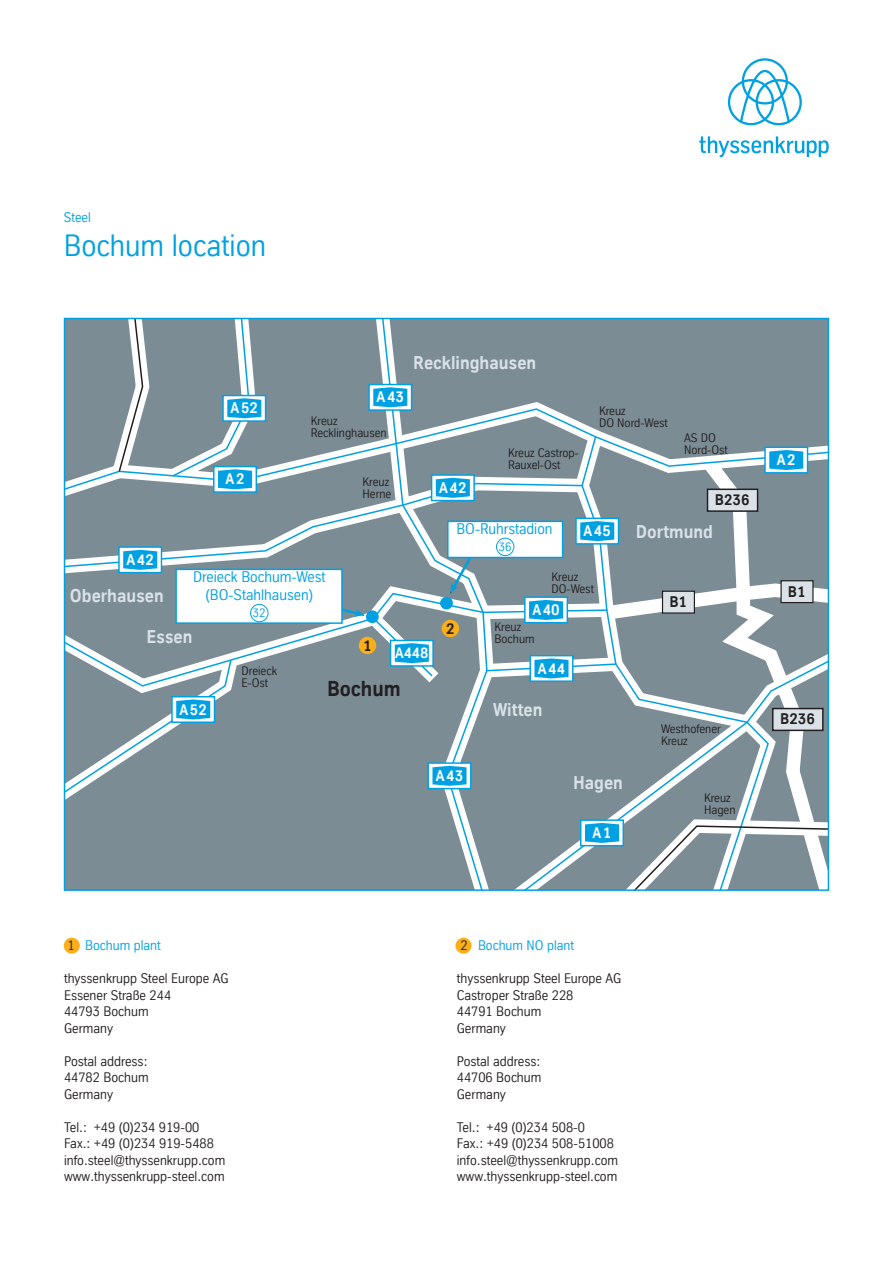
<style>
.page{position:relative;width:893px;height:1263px;background:#fff}
.page>*{position:absolute;margin:0;border:0;box-sizing:border-box;transform-origin:0 0}
.t1{font:30px "TK Type";color:#00a1e3}
.t2{font:700 21px "TK Type";color:#231f20}
.t3{font:700 18px "TK Type";color:#dae2e7}
.t4{font:15px/18px "TK Type";color:#00a1e3;text-align:center}
.t5{font:700 15px "TK Type";letter-spacing:.1em;color:#fff}
.t6{font:700 15px "TK Type";color:#231f20}
.t7{font:700 14.7px "TK Type";color:#fff}
.t8{font:13.5px/16.5px "TK Type";color:#231f20}
.t9{font:13.5px "TK Type";color:#00a1e3}
.t10{font:12px/12px "TK Type";color:#231f20}
.t11{font:12px "TK Type";color:#00a1e3}
.s1{color:#231f20}
</style>
<div class="page">
<div style="left:64px;top:938px;width:16px;height:16px;background:#faaf18;border-radius:50%"></div>
<div style="left:65px;top:318px;width:763px;height:572px;background:#7b8c95"></div>
<svg style="left:67px;top:435px;width:759px;height:135px"></svg>
<svg style="left:376px;top:321px;width:37px;height:86px"></svg>
<svg style="left:67px;top:407px;width:531px;height:107px"></svg>
<svg style="left:67px;top:629px;width:246px;height:34px"></svg>
<div style="left:176px;top:569px;width:166px;height:54px;background:#fff"></div>
<div style="left:175px;top:569px;width:168px;height:55px;border:2px solid #00a1e3"></div>
<div style="left:250px;top:604px;width:18px;height:18px;border:1px solid #00a1e3;border-radius:50%"></div>
<div style="left:119px;top:547px;width:42px;height:26px;background:#fff"></div>
<div style="left:118px;top:546px;width:44px;height:27px;border:1px solid #00a1e3"></div>
<svg style="left:123px;top:550px;width:34px;height:20px"></svg>
<div style="left:369px;top:384px;width:43px;height:26px;background:#fff"></div>
<div style="left:368px;top:384px;width:44px;height:27px;border:1px solid #00a1e3"></div>
<svg style="left:373px;top:387px;width:34px;height:20px"></svg>
<svg style="left:67px;top:644px;width:180px;height:155px"></svg>
<div style="left:223px;top:395px;width:43px;height:26px;background:#fff"></div>
<div style="left:222px;top:395px;width:44px;height:27px;border:1px solid #00a1e3"></div>
<svg style="left:103px;top:321px;width:160px;height:173px"></svg>
<div style="left:765px;top:447px;width:42px;height:26px;background:#fff"></div>
<div style="left:764px;top:446px;width:44px;height:27px;border:1px solid #00a1e3"></div>
<svg style="left:313px;top:450px;width:513px;height:438px"></svg>
<div style="left:707px;top:489px;width:51px;height:22px;background:#dae2e7"></div>
<div style="left:707px;top:488px;width:51px;height:24px;border:2px solid #231f20"></div>
<div style="left:773px;top:708px;width:50px;height:22px;background:#dae2e7"></div>
<div style="left:772px;top:708px;width:52px;height:23px;border:2px solid #231f20"></div>
<div style="left:662px;top:591px;width:32px;height:22px;background:#dae2e7"></div>
<div style="left:662px;top:591px;width:33px;height:23px;border:1px solid #231f20"></div>
<div style="left:781px;top:581px;width:32px;height:21px;background:#dae2e7"></div>
<div style="left:780px;top:580px;width:33px;height:23px;border:1px solid #231f20"></div>
<svg style="left:728px;top:58px;width:74px;height:67px"></svg>
<svg style="left:699px;top:136px;width:130px;height:21px"></svg>
<div style="left:455px;top:938px;width:16px;height:16px;background:#faaf18;border-radius:50%"></div>
<p class="t9" style="left:64px;top:209px;width:29px">Steel</p>
<h1 class="t1" style="left:64px;top:229px;width:204px">Bochum location</h1>
<p class="t5" style="left:127px;top:551px;width:29px">A42</p>
<h3 class="t3" style="left:70px;top:585px;width:95px">Oberhausen</h3>
<p class="t5" style="left:231px;top:400px;width:29px">A52</p>
<p class="t5" style="left:226px;top:471px;width:20px">A2</p>
<p class="t5" style="left:377px;top:389px;width:29px">A43</p>
<p class="t10" style="left:311px;top:415px;width:77px">Kreuz<br>Recklinghausen</p>
<p class="t10" style="left:362px;top:476px;width:30px">Kreuz<br>Herne</p>
<p class="t4" style="left:193px;top:568px;width:134px">Dreieck Bochum-West (BO-Stahlhausen)</p>
<p class="t11" style="left:253px;top:606px;width:14px">32</p>
<h3 class="t3" style="left:413px;top:353px;width:124px">Recklinghausen</h3>
<p class="t5" style="left:439px;top:479px;width:29px">A42</p>
<p class="t10" style="left:508px;top:447px;width:72px">Kreuz Castrop-<br>Rauxel-Ost</p>
<p class="t10" style="left:599px;top:405px;width:70px">Kreuz<br>DO Nord-West</p>
<p class="t10" style="left:684px;top:432px;width:45px">AS DO<br>Nord-Ost</p>
<p class="t6" style="left:715px;top:491px;width:36px">B236</p>
<p class="t4" style="left:456px;top:520px;width:98px">BO-Ruhrstadion</p>
<p class="t11" style="left:499px;top:540px;width:14px">36</p>
<p class="t5" style="left:584px;top:523px;width:29px">A45</p>
<p class="t10" style="left:551px;top:571px;width:44px">Kreuz<br>DO-West</p>
<p class="t5" style="left:532px;top:601px;width:29px">A40</p>
<h3 class="t3" style="left:636px;top:522px;width:79px">Dortmund</h3>
<p class="t6" style="left:669px;top:593px;width:19px">B1</p>
<h3 class="t3" style="left:146px;top:627px;width:47px">Essen</h3>
<p class="t5" style="left:180px;top:701px;width:29px">A52</p>
<p class="t10" style="left:241px;top:665px;width:37px">Dreieck<br>E-Ost</p>
<p class="t6" style="left:363px;top:637px;width:10px">1</p>
<p class="t7" style="left:395px;top:645px;width:35px">A448</p>
<h2 class="t2" style="left:327px;top:677px;width:75px">Bochum</h2>
<p class="t6" style="left:446px;top:620px;width:10px">2</p>
<p class="t5" style="left:436px;top:767px;width:29px">A43</p>
<p class="t10" style="left:494px;top:620px;width:42px">Kreuz<br>Bochum</p>
<p class="t5" style="left:538px;top:660px;width:29px">A44</p>
<h3 class="t3" style="left:493px;top:700px;width:51px">Witten</h3>
<h3 class="t3" style="left:573px;top:772px;width:51px">Hagen</h3>
<p class="t5" style="left:593px;top:824px;width:20px">A1</p>
<p class="t10" style="left:661px;top:722px;width:61px">Westhofener<br>Kreuz</p>
<p class="t10" style="left:704px;top:792px;width:33px">Kreuz<br>Hagen</p>
<p class="t5" style="left:777px;top:452px;width:20px">A2</p>
<p class="t6" style="left:788px;top:583px;width:19px">B1</p>
<p class="t6" style="left:780px;top:711px;width:36px">B236</p>
<p class="t9" style="left:68px;top:938px;width:95px"><span class="s1">1</span> Bochum plant</p>
<p class="t8" style="left:64px;top:970px;width:166px">thyssenkrupp Steel Europe AG<br>Essener Straße 244<br>44793 Bochum<br>Germany</p>
<p class="t8" style="left:64px;top:1053px;width:86px;text-align:justify">Postal address:<br>44782 Bochum Germany</p>
<p class="t8" style="left:64px;top:1119px;width:163px">Tel.: +49 (0)234 919-00<br>Fax.: +49 (0)234 919-5488 info.steel@thyssenkrupp.com www.thyssenkrupp-steel.com</p>
<p class="t9" style="left:460px;top:938px;width:115px"><span class="s1">2</span> Bochum NO plant</p>
<p class="t8" style="left:457px;top:970px;width:166px">thyssenkrupp Steel Europe AG<br>Castroper Straße 228<br>44791 Bochum<br>Germany</p>
<p class="t8" style="left:457px;top:1053px;width:86px;text-align:justify">Postal address:<br>44706 Bochum Germany</p>
<p class="t8" style="left:457px;top:1119px;width:163px">Tel.: +49 (0)234 508-0<br>Fax.: +49 (0)234 508-51008 info.steel@thyssenkrupp.com www.thyssenkrupp-steel.com</p>
</div>
